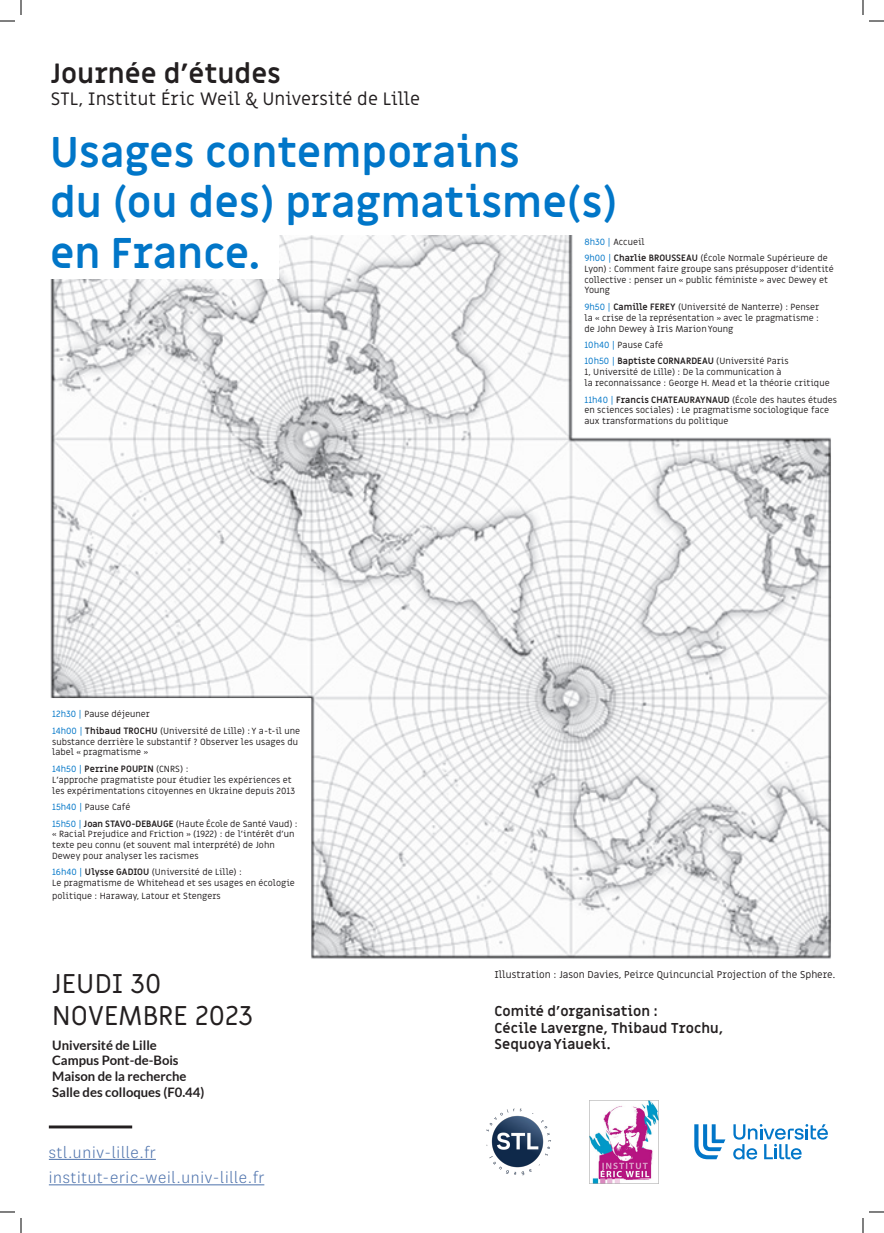
<style>
.page{position:relative;width:884px;height:1233px;background:#fff}
.page>*{position:absolute;margin:0;border:0;box-sizing:border-box;transform-origin:0 0}
.t1{font:700 42px/50.4px "Miriam Libre";color:#0176c8}
.t2{font:27.2px/32.7px "Miriam Libre";color:#231f20}
.t3{font:700 27.2px "Miriam Libre";color:#231f20}
.t4{font:300 18px/25.5px "National";letter-spacing:.04em;color:#4d72ac}
.t5{font:18px "Miriam Libre";letter-spacing:-.005em;color:#231f20}
.t6{font:700 14px/16.8px "Miriam Libre";color:#231f20}
.t7{font:700 13.1px/15.7px "Lato";color:#231f20}
.t8{font:10px "Miriam Libre";color:#231f20}
.t9{font:9px/10.8px "Miriam Libre";color:#231f20}
.s1{color:#0176c8}
.s2{font-weight:700}
</style>
<div class="page">
<img style="left:50px;top:235px;width:781px;height:724px">
<img style="left:486px;top:1108px;width:65px;height:68px">
<div style="left:7px;top:228px;width:271px;height:50px;background:#fff"></div>
<img style="left:590px;top:1100px;width:69px;height:83px">
<hr style="left:49px;top:1158px;width:107px;height:1px;background:#4d72ac">
<hr style="left:49px;top:1184px;width:215px;height:1px;background:#4d72ac">
<hr style="left:49px;top:1125px;width:83px;height:3px;background:#231f20">
<svg style="left:694px;top:1124px;width:31px;height:35px"></svg>
<svg style="left:733px;top:1124px;width:95px;height:35px"></svg>
<svg style="left:0;top:1211px;width:15px;height:1px"></svg>
<svg style="left:869px;top:1211px;width:15px;height:1px"></svg>
<svg style="left:0;top:0;width:22px;height:22px"></svg>
<svg style="left:20px;top:1218px;width:2px;height:15px"></svg>
<svg style="left:862px;top:0;width:22px;height:22px"></svg>
<svg style="left:862px;top:1218px;width:2px;height:15px"></svg>
<h2 class="t3" style="left:51px;top:57px;width:232px">Journée d’études</h2>
<h3 class="t5" style="left:51px;top:88px;width:371px">STL, Institut Éric Weil &amp; Université de Lille</h3>
<h1 class="t1" style="left:50px;top:129px;width:569px">Usages contemporains<br>du (ou des) pragmatisme(s) en France.</h1>
<p class="t9" style="left:584px;top:233px;width:245px;line-height:16.5px"><span class="s1">8h30 |</span> Accueil<br><span class="s1">9h00 |</span> <span class="s2">Charlie BROUSSEAU</span> (École Normale Supérieure de</p>
<p class="t9" style="left:584px;top:264px;width:251px">Lyon) : Comment faire groupe sans présupposer d’identité collective : penser un « public féministe » avec Dewey et<br>Young</p>
<p class="t9" style="left:584px;top:302px;width:236px;text-align:justify"><span class="s1">9h50 |</span> <span class="s2">Camille FEREY</span> (Université de Nanterre) : Penser la « crise de la représentation » avec le pragmatisme : de John Dewey à Iris Marion Young</p>
<p class="t9" style="left:584px;top:337px;width:206px;line-height:16.5px"><span class="s1">10h40 |</span> Pause Café<br><span class="s1">10h50 |</span> <span class="s2">Baptiste CORNARDEAU</span> (Université Paris</p>
<p class="t9" style="left:584px;top:367px;width:247px">1, Université de Lille) : De la communication à<br>la reconnaissance : George H. Mead et la théorie critique</p>
<p class="t9" style="left:584px;top:394px;width:254px"><span class="s1">11h40 |</span> <span class="s2">Francis CHATEAURAYNAUD</span> (École des hautes études en sciences sociales) : Le pragmatisme sociologique face aux transformations du politique</p>
<p class="t9" style="left:52px;top:706px;width:250px;line-height:16.5px"><span class="s1">12h30 |</span> Pause déjeuner<br><span class="s1">14h00 |</span> <span class="s2">Thibaud TROCHU</span> (Université de Lille) : Y a-t-il une</p>
<p class="t9" style="left:52px;top:736px;width:247px">substance derrière le substantif ? Observer les usages du label « pragmatisme »</p>
<p class="t9" style="left:52px;top:763px;width:244px"><span class="s1">14h50 |</span> <span class="s2">Perrine POUPIN</span> (CNRS) :<br>L’approche pragmatiste pour étudier les expériences et les expérimentations citoyennes en Ukraine depuis 2013</p>
<p class="t9" style="left:52px;top:799px;width:247px;line-height:16.5px"><span class="s1">15h40 |</span> Pause Café<br><span class="s1">15h50 |</span> <span class="s2">Joan STAVO-DEBAUGE</span> (Haute École de Santé Vaud) :</p>
<p class="t9" style="left:52px;top:829px;width:244px">« Racial Prejudice and Friction » (1922) : de l’intérêt d’un texte peu connu (et souvent mal interprété) de John<br>Dewey pour analyser les racismes</p>
<p class="t9" style="left:52px;top:867px;width:244px"><span class="s1">16h40 |</span> <span class="s2">Ulysse GADIOU</span> (Université de Lille) :<br>Le pragmatisme de Whitehead et ses usages en écologie</p>
<p class="t9" style="left:52px;top:891px;width:170px">politique : Haraway, Latour et Stengers</p>
<h2 class="t2" style="left:52px;top:967px;width:203px">JEUDI 30<br>NOVEMBRE 2023</h2>
<h3 class="t7" style="left:52px;top:1036px;width:154px">Université de Lille<br>Campus Pont-de-Bois<br>Maison de la recherche<br>Salle des colloques (F0.44)</h3>
<h3 class="t4" style="left:49px;top:1138px;width:217px">stl.univ-lille.fr institut-eric-weil.univ-lille.fr</h3>
<p class="t8" style="left:494px;top:968px;width:342px">Illustration : Jason Davies, Peirce Quincuncial Projection of the Sphere.</p>
<h3 class="t6" style="left:494px;top:1003px;width:230px">Comité d’organisation :<br>Cécile Lavergne, Thibaud Trochu,<br>Sequoya Yiaueki.</h3>
</div>
